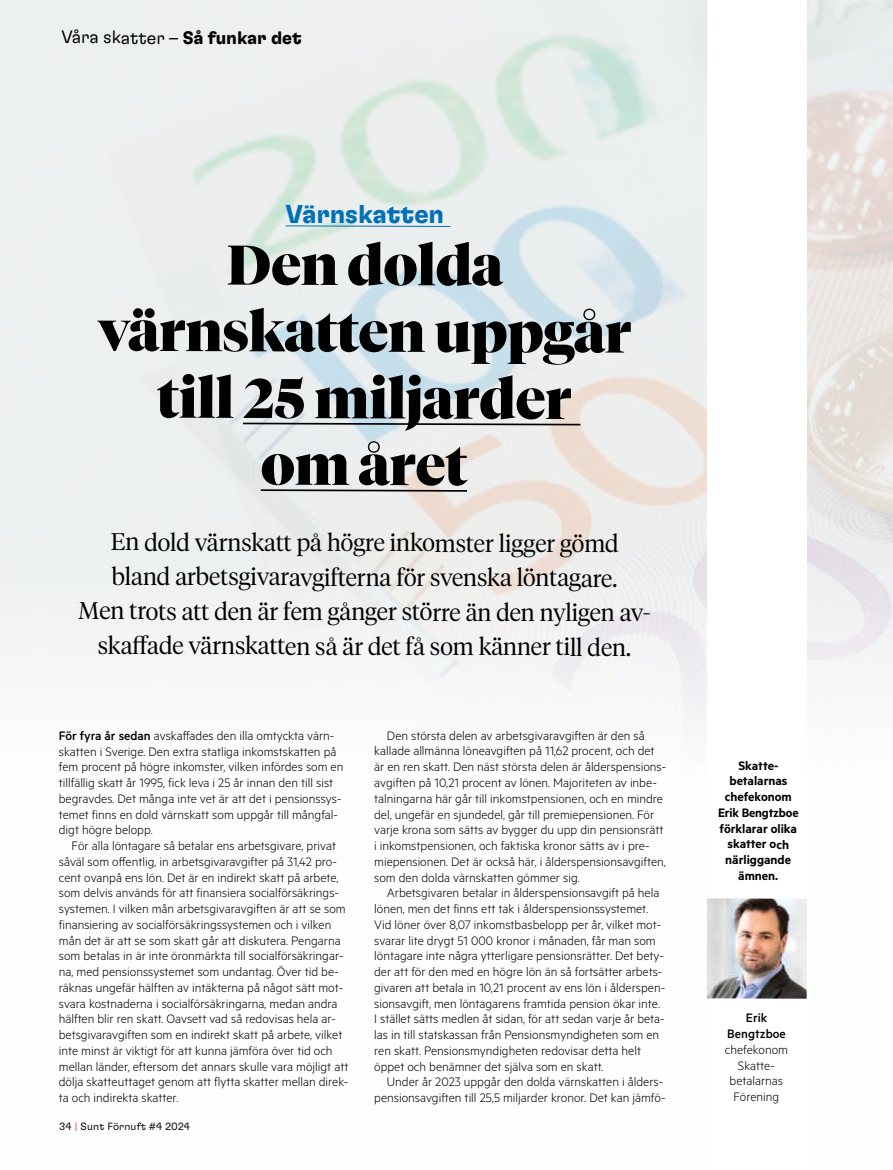
<style>
.page{position:relative;width:893px;height:1170px;background:#fff}
.page>*{position:absolute;margin:0;border:0;box-sizing:border-box;transform-origin:0 0}
.t1{font:900 55.5px/66.6px "Tiempos Fine";color:#000;text-align:center}
.t2{font:700 25.8px "GT Flexa";letter-spacing:-.005em;color:#0071b9}
.t3{font:300 24px/34.5px "Tiempos Headline";letter-spacing:-.005em;color:#000;text-align:center}
.t4{font:300 18px "GT Flexa";letter-spacing:-.005em;color:#000}
.t5{font:300 13.8px/15.8px "Metric";color:#000}
.t6{font:600 13.8px/15.8px "Metric";letter-spacing:-.005em;color:#000;text-align:center}
.t7{font:500 13.8px/15.8px "Metric";letter-spacing:-.005em;color:#000;text-align:center}
.t8{font:300 10.5px "GT Flexa";letter-spacing:.025em;color:#000}
.s1{font-weight:700}
.s2{font-weight:500}
.s3{color:#e94734}
</style>
<div class="page">
<svg style="left:285px;top:225px;width:166px;height:2px"></svg>
<svg style="left:241px;top:422px;width:341px;height:4px"></svg>
<svg style="left:259px;top:488px;width:210px;height:4px"></svg>
<img style="left:707px;top:898px;width:100px;height:100px">
<h3 class="t4" style="left:61px;top:26px;width:242px">Våra skatter – <span class="s1">Så funkar det</span></h3>
<h2 class="t2" style="left:286px;top:198px;width:160px">Värnskatten</h2>
<h1 class="t1" style="left:98px;top:232px;width:535px">Den dolda värnskatten uppgår till 25 miljarder<br>om året</h1>
<h3 class="t3" style="left:78px;top:524px;width:574px">En dold värnskatt på högre inkomster ligger gömd bland arbetsgivaravgifterna för svenska löntagare.<br>Men trots att den är fem gånger större än den nyligen av&shy;skaffade värnskatten så är det få som känner till den.</h3>
<p class="t5" style="left:59px;top:727px;width:286px"><span class="s2">För fyra år sedan</span> avskaffades den illa omtyckta värn&shy;skatten i Sverige. Den extra statliga inkomstskatten på fem procent på högre inkomster, vilken infördes som en tillfällig skatt år 1995, fick leva i 25 år innan den till sist begravdes. Det många inte vet är att det i pensionssys&shy;temet finns en dold värnskatt som uppgår till mångfal&shy;digt högre belopp.</p>
<p class="t5" style="left:59px;top:837px;width:291px;text-indent:13px">För alla löntagare så betalar ens arbetsgivare, privat såväl som offentlig, in arbetsgivaravgifter på 31,42 pro&shy;cent ovanpå ens lön. Det är en indirekt skatt på arbete, som delvis används för att finansiera socialförsäkrings&shy;systemen. I vilken mån arbetsgivaravgiften är att se som finansiering av socialförsäkringssystemen och i vilken mån det är att se som skatt går att diskutera. Pengarna som betalas in är inte öronmärkta till socialförsäkringar&shy;na, med pensionssystemet som undantag. Över tid be&shy;räknas ungefär hälften av intäkterna på något sätt mot&shy;svara kostnaderna i socialförsäkringarna, medan andra hälften blir ren skatt. Oavsett vad så redovisas hela ar&shy;betsgivaravgiften som en indirekt skatt på arbete, vilket inte minst är viktigt för att kunna jämföra över tid och mellan länder, eftersom det annars skulle vara möjligt att dölja skatteuttaget genom att flytta skatter mellan direk&shy;ta och indirekta skatter.</p>
<p class="t8" style="left:60px;top:1119px;width:132px">34 <span class="s3">|</span> Sunt Förnuft #4 2024</p>
<p class="t5" style="left:374px;top:727px;width:294px;text-indent:13px">Den största delen av arbetsgivaravgiften är den så kallade allmänna löneavgiften på 11,62 procent, och det är en ren skatt. Den näst största delen är ålderspensions&shy;avgiften på 10,21 procent av lönen. Majoriteten av inbe&shy;talningarna här går till inkomstpensionen, och en mindre del, ungefär en sjundedel, går till premiepensionen. För varje krona som sätts av bygger du upp din pensionsrätt i inkomstpensionen, och faktiska kronor sätts av i pre&shy;miepensionen. Det är också här, i ålderspensionsavgiften, som den dolda värnskatten gömmer sig.</p>
<p class="t5" style="left:374px;top:884px;width:292px;text-indent:13px">Arbetsgivaren betalar in ålderspensionsavgift på hela lönen, men det finns ett tak i ålderspensionssystemet.<br>Vid löner över 8,07 inkomstbasbelopp per år, vilket mot&shy;svarar lite drygt 51 000 kronor i månaden, får man som löntagare inte några ytterligare pensionsrätter. Det bety&shy;der att för den med en högre lön än så fortsätter arbets&shy;givaren att betala in 10,21 procent av ens lön i ålderspen&shy;sionsavgift, men löntagarens framtida pension ökar inte.<br>I stället sätts medlen åt sidan, för att sedan varje år beta&shy;las in till statskassan från Pensionsmyndigheten som en ren skatt. Pensionsmyndigheten redovisar detta helt öppet och benämner det själva som en skatt.</p>
<p class="t5" style="left:374px;top:1073px;width:293px;text-align:right">Under år 2023 uppgår den dolda värnskatten i ålders&shy;pensionsavgiften till 25,5 miljarder kronor. Det kan jämfö-</p>
<p class="t6" style="left:718px;top:757px;width:82px">Skatte&shy;betalarnas chefekonom<br>Erik Bengtzboe förklarar olika skatter och närliggande ämnen.</p>
<p class="t7" style="left:727px;top:1009px;width:60px">Erik<br>Bengtzboe</p>
<p class="t5" style="left:725px;top:1040px;width:65px;text-align:center">chefekonom<br>Skatte&shy;betalarnas<br>Förening</p>
</div>
